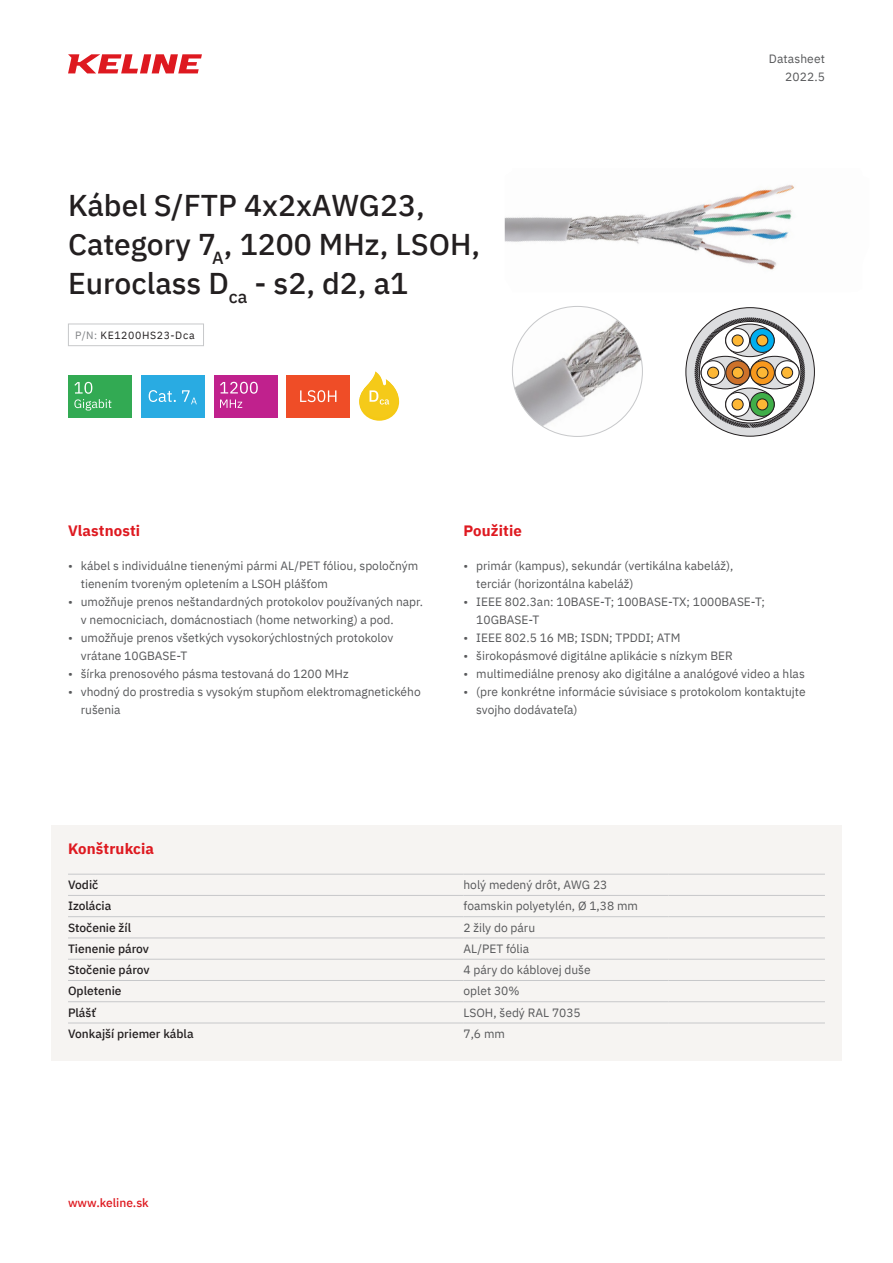
<style>
.page{position:relative;width:893px;height:1263px;background:#fff}
.page>*{position:absolute;margin:0;border:0;box-sizing:border-box;transform-origin:0 0}
.t1{font:500 30px/39px "IBM Plex Sans";color:#231f20}
.t2{font:700 15px "IBM Plex Sans";letter-spacing:.01em;color:#de1920}
.TAB_value{font:12px/18px "IBM Plex Sans";color:#57585a}
.TAB_Category{font:500 12px "IBM Plex Sans";color:#231f20}
.t3{font:500 12px "IBM Plex Sans";color:#de1920}
.Product_Code{font:10.5px "IBM Plex Sans";letter-spacing:.065em;color:#231f20}
.s1{color:#808285}
</style>
<div class="page">
<div style="left:68px;top:324px;width:136px;height:22px;border:1px solid #c7c8ca"></div>
<div style="left:51px;top:825px;width:791px;height:236px;background:#f6f4f2"></div>
<hr style="left:68px;top:874px;width:395px;height:1px;background:#c7c8ca">
<hr style="left:463px;top:874px;width:205px;height:1px;background:#c7c8ca">
<hr style="left:668px;top:874px;width:157px;height:1px;background:#c7c8ca">
<hr style="left:68px;top:895px;width:395px;height:1px;background:#c7c8ca">
<hr style="left:463px;top:895px;width:205px;height:1px;background:#c7c8ca">
<hr style="left:668px;top:895px;width:157px;height:1px;background:#c7c8ca">
<hr style="left:68px;top:916px;width:395px;height:1px;background:#c7c8ca">
<hr style="left:463px;top:916px;width:205px;height:1px;background:#c7c8ca">
<hr style="left:668px;top:916px;width:157px;height:1px;background:#c7c8ca">
<hr style="left:68px;top:937px;width:395px;height:1px;background:#c7c8ca">
<hr style="left:463px;top:937px;width:205px;height:1px;background:#c7c8ca">
<hr style="left:668px;top:937px;width:157px;height:1px;background:#c7c8ca">
<hr style="left:68px;top:959px;width:395px;height:1px;background:#c7c8ca">
<hr style="left:463px;top:959px;width:205px;height:1px;background:#c7c8ca">
<hr style="left:668px;top:959px;width:157px;height:1px;background:#c7c8ca">
<hr style="left:68px;top:980px;width:395px;height:1px;background:#c7c8ca">
<hr style="left:463px;top:980px;width:205px;height:1px;background:#c7c8ca">
<hr style="left:668px;top:980px;width:157px;height:1px;background:#c7c8ca">
<hr style="left:68px;top:1001px;width:395px;height:1px;background:#c7c8ca">
<hr style="left:463px;top:1001px;width:205px;height:1px;background:#c7c8ca">
<hr style="left:668px;top:1001px;width:157px;height:1px;background:#c7c8ca">
<hr style="left:68px;top:1022px;width:395px;height:1px;background:#c7c8ca">
<hr style="left:463px;top:1022px;width:205px;height:1px;background:#c7c8ca">
<hr style="left:668px;top:1022px;width:157px;height:1px;background:#c7c8ca">
<svg style="left:68px;top:54px;width:134px;height:19px"></svg>
<img style="left:505px;top:185px;width:290px;height:85px">
<div style="left:686px;top:308px;width:128px;height:128px;background:#dcdddf;border-radius:50%"></div>
<svg style="left:694px;top:317px;width:112px;height:112px"></svg>
<svg style="left:699px;top:321px;width:102px;height:102px;background:#e1e0e0"></svg>
<svg style="left:725px;top:324px;width:49px;height:33px"></svg>
<div style="left:725px;top:324px;width:49px;height:33px;border:1px solid #231f20;border-radius:50%"></div>
<svg style="left:725px;top:388px;width:49px;height:33px"></svg>
<div style="left:725px;top:388px;width:49px;height:33px;border:1px solid #231f20;border-radius:50%"></div>
<svg style="left:750px;top:356px;width:49px;height:33px"></svg>
<div style="left:750px;top:356px;width:49px;height:33px;border:1px solid #231f20;border-radius:50%"></div>
<svg style="left:701px;top:356px;width:49px;height:33px"></svg>
<div style="left:701px;top:356px;width:49px;height:33px;border:1px solid #231f20;border-radius:50%"></div>
<svg style="left:726px;top:328px;width:24px;height:24px"></svg>
<div style="left:725px;top:328px;width:25px;height:25px;border:1px solid #231f20;border-radius:50%"></div>
<svg style="left:726px;top:392px;width:24px;height:24px"></svg>
<div style="left:725px;top:392px;width:25px;height:25px;border:1px solid #231f20;border-radius:50%"></div>
<svg style="left:750px;top:361px;width:24px;height:24px"></svg>
<div style="left:750px;top:360px;width:25px;height:25px;border:1px solid #231f20;border-radius:50%"></div>
<svg style="left:701px;top:361px;width:24px;height:24px"></svg>
<div style="left:701px;top:360px;width:24px;height:25px;border:1px solid #231f20;border-radius:50%"></div>
<svg style="left:750px;top:328px;width:24px;height:24px"></svg>
<div style="left:750px;top:328px;width:24px;height:25px;border:1px solid #231f20;border-radius:50%"></div>
<svg style="left:750px;top:392px;width:24px;height:24px"></svg>
<div style="left:750px;top:392px;width:24px;height:25px;border:1px solid #231f20;border-radius:50%"></div>
<svg style="left:775px;top:361px;width:24px;height:24px"></svg>
<div style="left:775px;top:360px;width:24px;height:25px;border:1px solid #231f20;border-radius:50%"></div>
<svg style="left:726px;top:361px;width:24px;height:24px"></svg>
<div style="left:726px;top:360px;width:24px;height:25px;border:1px solid #231f20;border-radius:50%"></div>
<div style="left:732px;top:335px;width:11px;height:11px;background:#fdb735;border-radius:50%"></div>
<div style="left:732px;top:335px;width:11px;height:11px;border:1px solid #231f20;border-radius:50%"></div>
<div style="left:732px;top:399px;width:11px;height:11px;background:#fdb735;border-radius:50%"></div>
<div style="left:732px;top:399px;width:11px;height:11px;border:1px solid #231f20;border-radius:50%"></div>
<div style="left:757px;top:367px;width:11px;height:11px;background:#fdb735;border-radius:50%"></div>
<div style="left:757px;top:367px;width:11px;height:11px;border:1px solid #231f20;border-radius:50%"></div>
<div style="left:708px;top:367px;width:11px;height:11px;background:#fdb735;border-radius:50%"></div>
<div style="left:707px;top:367px;width:12px;height:11px;border:1px solid #231f20;border-radius:50%"></div>
<div style="left:757px;top:335px;width:11px;height:11px;background:#fdb735;border-radius:50%"></div>
<div style="left:756px;top:335px;width:12px;height:11px;border:1px solid #231f20;border-radius:50%"></div>
<div style="left:757px;top:399px;width:11px;height:11px;background:#fdb735;border-radius:50%"></div>
<div style="left:756px;top:399px;width:12px;height:11px;border:1px solid #231f20;border-radius:50%"></div>
<div style="left:782px;top:367px;width:11px;height:11px;background:#fdb735;border-radius:50%"></div>
<div style="left:781px;top:367px;width:12px;height:11px;border:1px solid #231f20;border-radius:50%"></div>
<div style="left:732px;top:367px;width:11px;height:11px;background:#fdb735;border-radius:50%"></div>
<div style="left:732px;top:367px;width:11px;height:11px;border:1px solid #231f20;border-radius:50%"></div>
<div style="left:214px;top:375px;width:63px;height:42px;background:#c0218d"></div>
<svg style="left:220px;top:382px;width:38px;height:26px"></svg>
<svg style="left:359px;top:371px;width:40px;height:50px"></svg>
<div style="left:286px;top:375px;width:64px;height:42px;background:#ef4d27"></div>
<svg style="left:300px;top:390px;width:36px;height:12px"></svg>
<div style="left:68px;top:375px;width:64px;height:42px;background:#32aa53"></div>
<svg style="left:74px;top:382px;width:37px;height:28px"></svg>
<div style="left:141px;top:375px;width:64px;height:42px;background:#29abe2"></div>
<svg style="left:149px;top:390px;width:27px;height:12px"></svg>
<svg style="left:182px;top:390px;width:15px;height:14px"></svg>
<img style="left:512px;top:306px;width:130px;height:130px;border-radius:65px">
<h1 class="t1" style="left:68px;top:183px;width:414px">Kábel S/FTP 4x2xAWG23,<br>Category 7<sub>A</sub>, 1200 MHz, LSOH,<br>Euroclass D<sub>ca</sub> - s2, d2, a1</h1>
<p class="Product_Code" style="left:75px;top:327px;width:121px"><span class="s1">P/N:</span> KE1200HS23-Dca</p>
<h3 class="t2" style="left:68px;top:519px;width:74px">Vlastnosti</h3>
<h3 class="t2" style="left:463px;top:519px;width:60px">Použitie</h3>
<p class="TAB_value" style="left:769px;top:49px;width:58px">Datasheet</p>
<p class="TAB_value" style="left:785px;top:67px;width:41px">2022.5</p>
<p class="TAB_value" style="left:81px;top:556px;width:339px;text-indent:-13px">• kábel s individuálne tienenými pármi AL/PET fóliou, spoločným tienením tvoreným opletením a LSOH plášťom</p>
<p class="TAB_value" style="left:81px;top:592px;width:344px;text-indent:-13px">• umožňuje prenos neštandardných protokolov používaných napr. v nemocniciach, domácnostiach (home networking) a pod.</p>
<p class="TAB_value" style="left:81px;top:628px;width:314px;text-indent:-13px">• umožňuje prenos všetkých vysokorýchlostných protokolov vrátane 10GBASE-T</p>
<p class="TAB_value" style="left:68px;top:664px;width:282px">• šírka prenosového pásma testovaná do 1200 MHz</p>
<p class="TAB_value" style="left:81px;top:682px;width:341px;text-indent:-13px">• vhodný do prostredia s vysokým stupňom elektromagnetického rušenia</p>
<p class="TAB_value" style="left:476px;top:556px;width:259px;text-indent:-13px">• primár (kampus), sekundár (vertikálna kabeláž), terciár (horizontálna kabeláž)</p>
<p class="TAB_value" style="left:476px;top:592px;width:290px;text-indent:-13px">• IEEE 802.3an: 10BASE-T; 100BASE-TX; 1000BASE-T;<br>10GBASE-T</p>
<p class="TAB_value" style="left:463px;top:628px;width:218px">• IEEE 802.5 16 MB; ISDN; TPDDI; ATM</p>
<p class="TAB_value" style="left:463px;top:646px;width:271px">• širokopásmové digitálne aplikácie s nízkym BER</p>
<p class="TAB_value" style="left:463px;top:664px;width:343px">• multimediálne prenosy ako digitálne a analógové video a hlas</p>
<p class="TAB_value" style="left:476px;top:682px;width:331px;text-indent:-13px">• (pre konkrétne informácie súvisiace s protokolom kontaktujte svojho dodávateľa)</p>
<h3 class="t2" style="left:68px;top:837px;width:87px">Konštrukcia</h3>
<p class="TAB_Category" style="left:68px;top:875px;width:32px">Vodič</p>
<p class="TAB_value" style="left:463px;top:875px;width:145px">holý medený drôt, AWG 23</p>
<p class="TAB_Category" style="left:68px;top:897px;width:45px">Izolácia</p>
<p class="TAB_value" style="left:463px;top:896px;width:176px">foamskin polyetylén, Ø 1,38 mm</p>
<p class="TAB_Category" style="left:68px;top:918px;width:65px">Stočenie žíl</p>
<p class="TAB_value" style="left:463px;top:917px;width:73px">2 žily do páru</p>
<p class="TAB_Category" style="left:68px;top:939px;width:83px">Tienenie párov</p>
<p class="TAB_value" style="left:463px;top:938px;width:67px">AL/PET fólia</p>
<p class="TAB_Category" style="left:68px;top:960px;width:83px">Stočenie párov</p>
<p class="TAB_value" style="left:463px;top:960px;width:129px">4 páry do káblovej duše</p>
<p class="TAB_Category" style="left:68px;top:982px;width:55px">Opletenie</p>
<p class="TAB_value" style="left:463px;top:981px;width:58px">oplet 30%</p>
<p class="TAB_Category" style="left:68px;top:1003px;width:29px">Plášť</p>
<p class="TAB_value" style="left:463px;top:1002px;width:119px">LSOH, šedý RAL 7035</p>
<p class="TAB_Category" style="left:68px;top:1024px;width:127px">Vonkajší priemer kábla</p>
<p class="TAB_value" style="left:463px;top:1023px;width:43px">7,6 mm</p>
<p class="t3" style="left:68px;top:1193px;width:82px">www.keline.sk</p>
</div>
